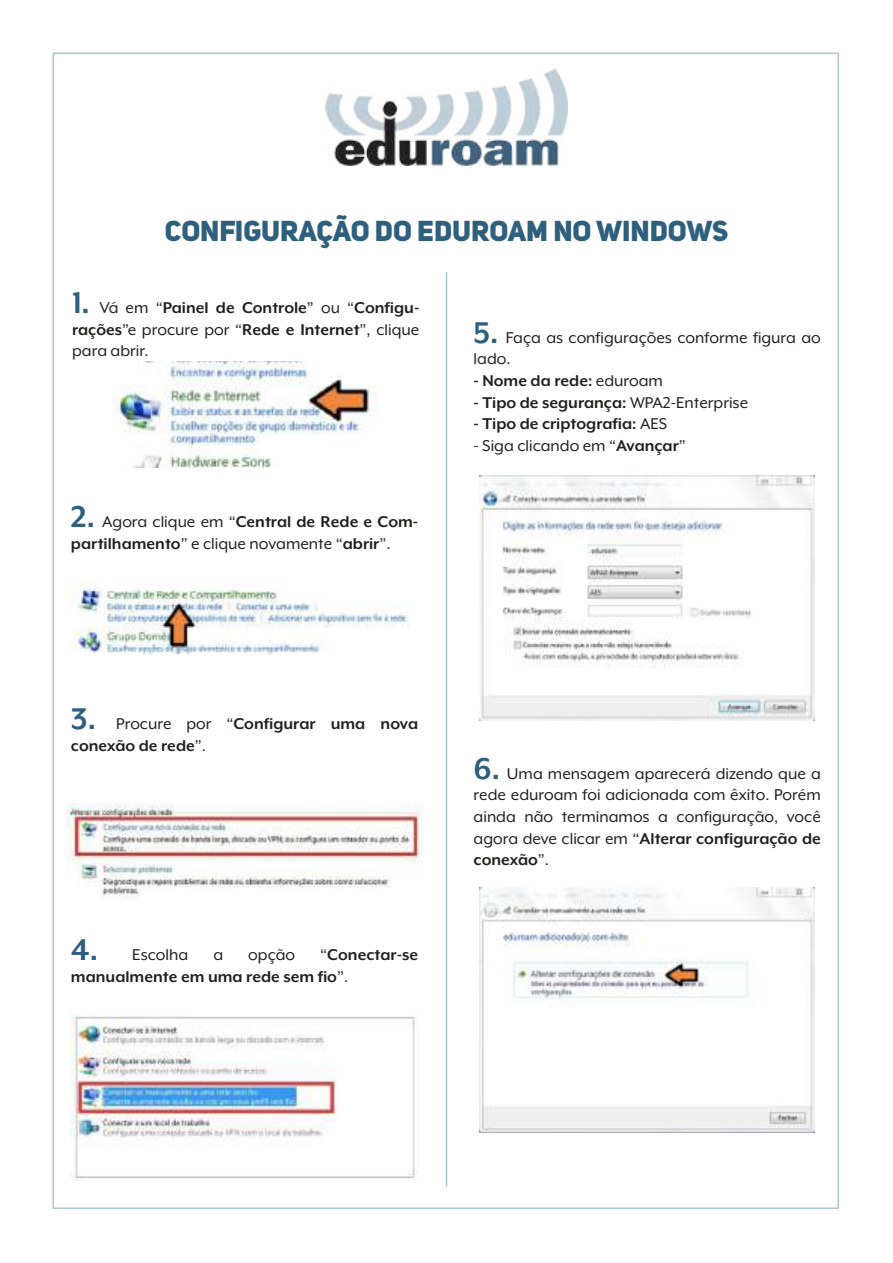
<style>
.page{position:relative;width:893px;height:1263px;background:#fff}
.page>*{position:absolute;margin:0;border:0;box-sizing:border-box;transform-origin:0 0}
.t1{font:28.5px "Uni Sans Heavy CAPS";color:#2e5f7c}
.t2{font:700 18px/21.6px "Mr Eaves XL Mod OT";color:#241f1f}
.t3{font:18px/21.6px "Mr Eaves XL Mod OT";color:#241f1f}
.s1{font-size:34.5px;color:#2e5f7c}
.s2{font-weight:400}
.s3{font-weight:700;font-size:34.5px;color:#2e5f7c}
.s4{font-weight:700}
</style>
<div class="page">
<img style="left:326px;top:69px;width:241px;height:96px">
<hr style="left:446px;top:272px;width:1px;height:914px;background:#abc7d2">
<img style="left:113px;top:361px;width:265px;height:106px">
<img style="left:72px;top:580px;width:337px;height:75px">
<img style="left:67px;top:803px;width:356px;height:96px">
<img style="left:71px;top:1014px;width:346px;height:167px">
<img style="left:480px;top:475px;width:335px;height:245px">
<img style="left:480px;top:887px;width:335px;height:245px">
<h1 class="t1" style="left:165px;top:213px;width:565px">CONFIGURAÇÃO DO EDUROAM NO WINDOWS</h1>
<p class="t2" style="left:72px;top:297px;width:349px;text-align:justify"><span class="s1">1.</span> <span class="s2">Vá em “</span>Painel de Controle<span class="s2">” ou “</span>Configu&shy;rações<span class="s2">”e procure por “</span>Rede e Internet<span class="s2">”, clique para abrir.</span></p>
<p class="t2" style="left:71px;top:511px;width:349px"><span class="s1">2.</span> <span class="s2">Agora clique em “</span>Central de Rede e Com&shy;partilhamento<span class="s2">” e clique novamente “</span>abrir<span class="s2">”.</span></p>
<p class="t3" style="left:474px;top:327px;width:349px"><span class="s3">5.</span> Faça as configurações conforme figura ao lado.</p>
<p class="t2" style="left:474px;top:370px;width:191px">- Nome da rede: <span class="s2">eduroam</span></p>
<p class="t2" style="left:474px;top:391px;width:276px">- Tipo de segurança: <span class="s2">WPA2-Enterprise</span></p>
<p class="t2" style="left:474px;top:413px;width:195px">- Tipo de criptografia: <span class="s2">AES</span></p>
<p class="t3" style="left:474px;top:435px;width:214px">- Siga clicando em “<span class="s4">Avançar</span>”</p>
<p class="t2" style="left:71px;top:713px;width:349px"><span class="s1">3.</span> <span class="s2">Procure por “</span>Configurar uma nova conexão de rede<span class="s2">”.</span></p>
<p class="t3" style="left:71px;top:944px;width:119px"><span class="s3">4.</span> Escolha</p>
<p class="t2" style="left:71px;top:944px;width:349px;text-indent:249px"><span class="s2">“</span>Conectar-se manualmente em uma rede sem fio<span class="s2">”.</span></p>
<p class="t3" style="left:213px;top:944px;width:11px">a</p>
<p class="t3" style="left:248px;top:944px;width:48px">opção</p>
<p class="t3" style="left:474px;top:763px;width:349px;text-align:justify"><span class="s3">6.</span> Uma mensagem aparecerá dizendo que a rede eduroam foi adicionada com êxito. Porém ainda não terminamos a configuração, você agora deve clicar em “<span class="s4">Alterar configuração de conexão</span>”.</p>
</div>
